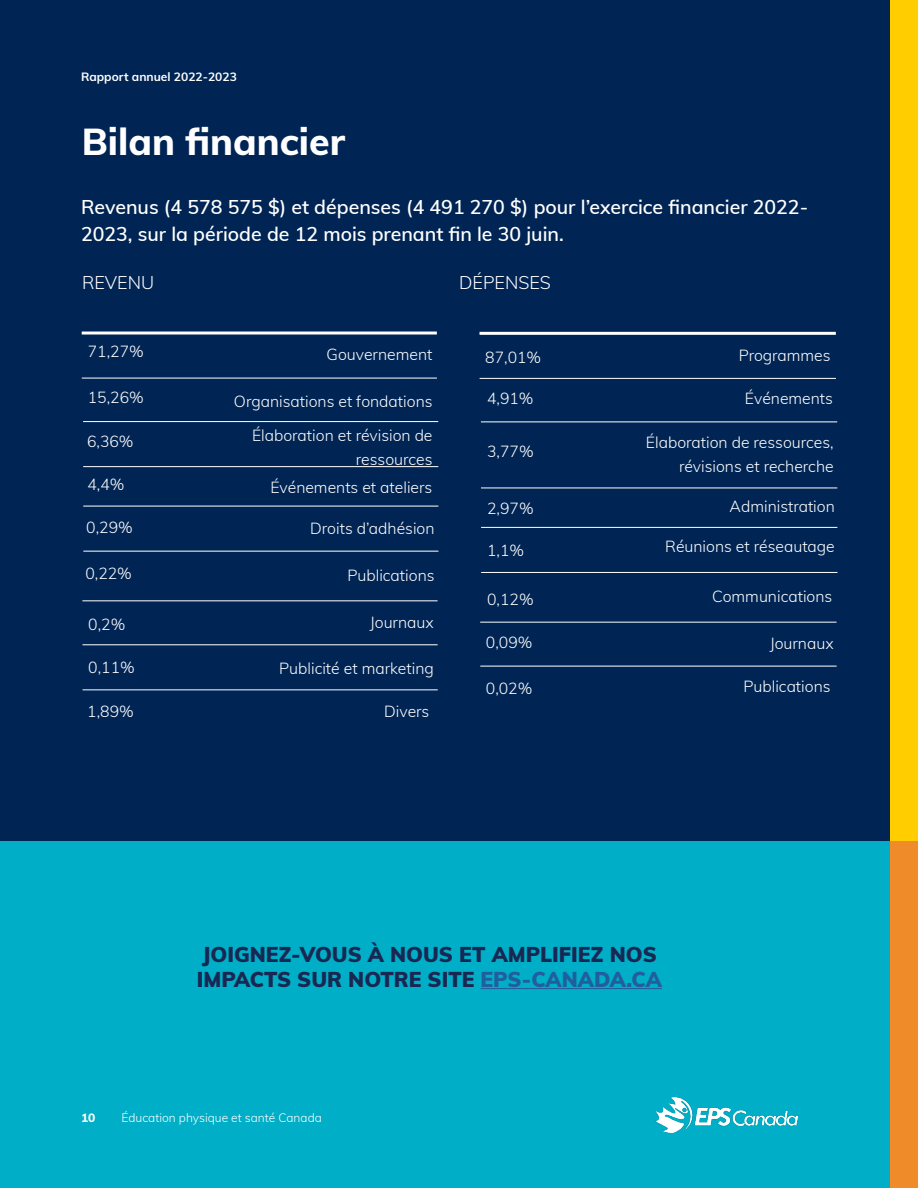
<style>
.page{position:relative;width:918px;height:1188px;background:#fff}
.page>*{position:absolute;margin:0;border:0;box-sizing:border-box;transform-origin:0 0}
.t1{font:800 37.5px "Muli";color:#fff}
.t2{font:900 21px/25.2px "Muli";color:#182853}
.t3{font:600 19.5px/27px "Muli";color:#fff}
.t4{font:300 18px "Muli";color:#fff}
.t5{font:300 15.75px/24px "Muli";color:#fff;text-align:right}
.t6{font:300 12px "Muli";color:#fff}
.t7{font:700 12px "Muli";color:#fff}
.t8{font:800 12px "Muli";color:#fff}
.s1{color:#215e9e}
</style>
<div class="page">
<div style="left:1px;top:0;width:917px;height:1188px;background:#002554"></div>
<div style="left:1px;top:842px;width:917px;height:346px;background:#00aec7"></div>
<div style="left:890px;top:0;width:28px;height:842px;background:#ffcd00"></div>
<div style="left:890px;top:842px;width:28px;height:346px;background:#ef8b29"></div>
<hr style="left:82px;top:332px;width:355px;height:3px;background:#fff">
<hr style="left:480px;top:332px;width:356px;height:3px;background:#fff">
<hr style="left:83px;top:421px;width:355px;height:1px;background:#fff">
<hr style="left:481px;top:422px;width:356px;height:1px;background:#fff">
<hr style="left:83px;top:506px;width:355px;height:1px;background:#fff">
<hr style="left:481px;top:527px;width:356px;height:1px;background:#fff">
<hr style="left:82px;top:644px;width:356px;height:1px;background:#fff">
<hr style="left:480px;top:666px;width:357px;height:1px;background:#fff">
<hr style="left:82px;top:378px;width:355px;height:1px;background:#fff">
<hr style="left:480px;top:378px;width:356px;height:1px;background:#fff">
<hr style="left:83px;top:466px;width:355px;height:1px;background:#fff">
<hr style="left:481px;top:488px;width:356px;height:1px;background:#fff">
<hr style="left:82px;top:600px;width:356px;height:1px;background:#fff">
<hr style="left:480px;top:622px;width:357px;height:1px;background:#fff">
<hr style="left:83px;top:551px;width:355px;height:1px;background:#fff">
<hr style="left:481px;top:572px;width:356px;height:1px;background:#fff">
<hr style="left:83px;top:689px;width:355px;height:1px;background:#fff">
<hr style="left:481px;top:988px;width:181px;height:1px;background:#215e9e">
<img style="left:656px;top:1097px;width:141px;height:36px">
<p class="t7" style="left:81px;top:68px;width:157px">Rapport annuel 2022-2023</p>
<h1 class="t1" style="left:82px;top:114px;width:265px">Bilan financier</h1>
<p class="t3" style="left:81px;top:192px;width:729px">Revenus (4 578 575 $) et dépenses (4 491 270 $) pour l’exercice financier 2022-<br>2023, sur la période de 12 mois prenant fin le 30 juin.</p>
<p class="t4" style="left:82px;top:270px;width:74px">REVENU</p>
<p class="t4" style="left:459px;top:270px;width:93px">DÉPENSES</p>
<p class="t5" style="left:88px;top:338px;width:57px">71,27%</p>
<p class="t5" style="left:327px;top:342px;width:107px">Gouvernement</p>
<p class="t5" style="left:485px;top:344px;width:57px">87,01%</p>
<p class="t5" style="left:88px;top:385px;width:57px">15,26%</p>
<p class="t5" style="left:487px;top:386px;width:48px">4,91%</p>
<p class="t5" style="left:234px;top:388px;width:200px">Organisations et fondations</p>
<p class="t5" style="left:87px;top:428px;width:48px">6,36%</p>
<p class="t5" style="left:252px;top:423px;width:182px">Élaboration et révision de ressources</p>
<p class="t5" style="left:487px;top:439px;width:48px">3,77%</p>
<p class="t5" style="left:87px;top:471px;width:39px">4,4%</p>
<p class="t5" style="left:270px;top:475px;width:164px">Événements et ateliers</p>
<p class="t5" style="left:487px;top:496px;width:48px">2,97%</p>
<p class="t5" style="left:86px;top:514px;width:48px">0,29%</p>
<p class="t5" style="left:310px;top:516px;width:126px">Droits d’adhésion</p>
<p class="t5" style="left:487px;top:538px;width:39px">1,1%</p>
<p class="t5" style="left:85px;top:561px;width:48px">0,22%</p>
<p class="t5" style="left:347px;top:563px;width:89px">Publications</p>
<p class="t5" style="left:487px;top:586px;width:48px">0,12%</p>
<p class="t5" style="left:88px;top:612px;width:39px">0,2%</p>
<p class="t5" style="left:370px;top:610px;width:65px">Journaux</p>
<p class="t5" style="left:486px;top:629px;width:48px">0,09%</p>
<p class="t5" style="left:88px;top:654px;width:48px">0,11%</p>
<p class="t5" style="left:279px;top:655px;width:156px">Publicité et marketing</p>
<p class="t5" style="left:486px;top:675px;width:48px">0,02%</p>
<p class="t5" style="left:87px;top:699px;width:48px">1,89%</p>
<p class="t5" style="left:384px;top:699px;width:47px">Divers</p>
<p class="t5" style="left:739px;top:342px;width:93px">Programmes</p>
<p class="t5" style="left:745px;top:386px;width:90px">Événements</p>
<p class="t5" style="left:646px;top:430px;width:189px">Élaboration de ressources, révisions et recherche</p>
<p class="t5" style="left:730px;top:493px;width:107px">Administration</p>
<p class="t5" style="left:665px;top:534px;width:171px">Réunions et réseautage</p>
<p class="t5" style="left:712px;top:583px;width:122px">Communications</p>
<p class="t5" style="left:770px;top:630px;width:65px">Journaux</p>
<p class="t5" style="left:743px;top:674px;width:89px">Publications</p>
<h2 class="t2" style="left:197px;top:941px;width:467px">JOIGNEZ-VOUS À NOUS ET AMPLIFIEZ NOS<br>IMPACTS SUR NOTRE SITE <span class="s1">EPS-CANADA.CA</span></h2>
<p class="t8" style="left:81px;top:1109px;width:16px">10</p>
<p class="t6" style="left:122px;top:1109px;width:202px">Éducation physique et santé Canada</p>
</div>
